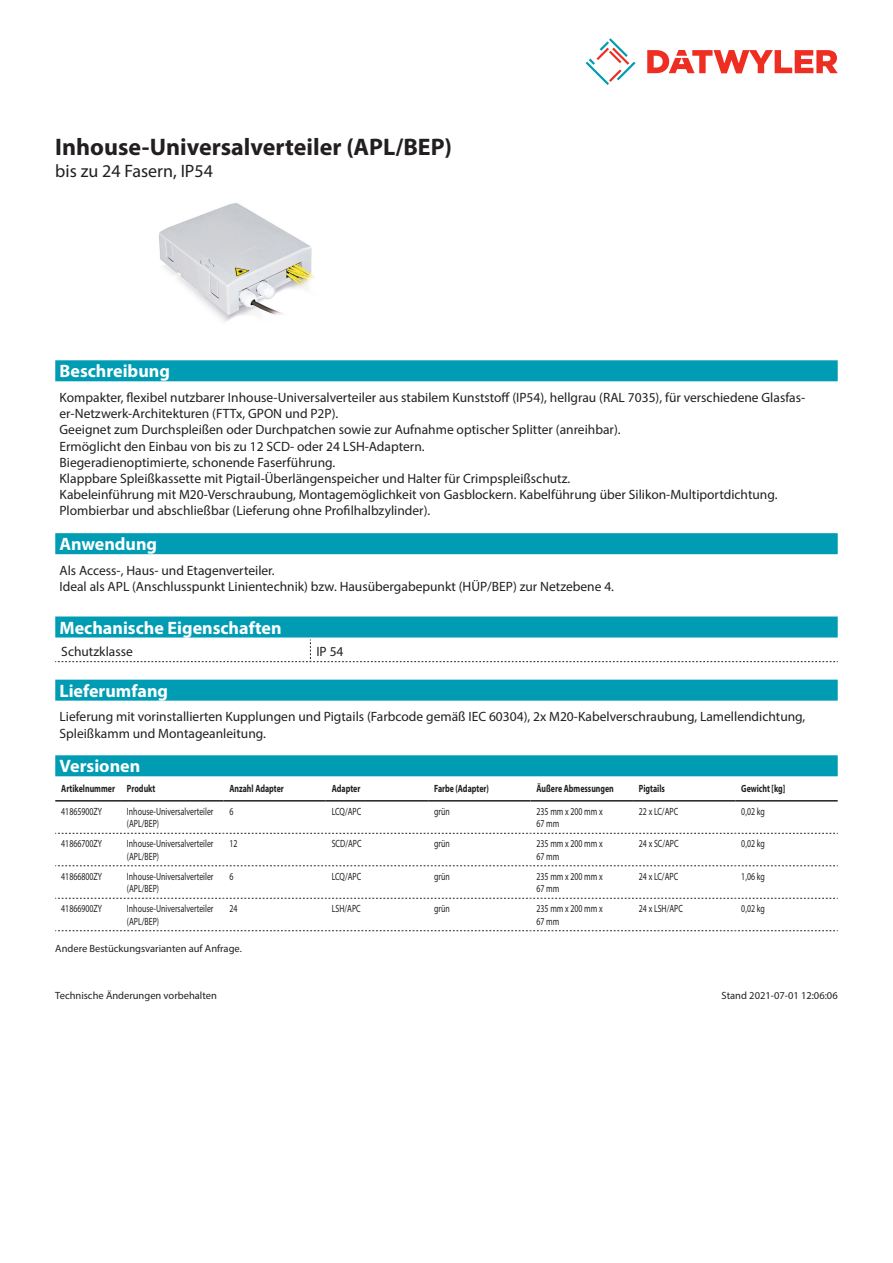
<style>
.page{position:relative;width:893px;height:1263px;background:#fff}
.page>*{position:absolute;margin:0;border:0;box-sizing:border-box;transform-origin:0 0}
.Product_Head{font:700 24px "Myriad Pro";color:#231f20}
.Standard_Head_Proper{font:700 18px "Myriad Pro";color:#fff}
.SubHead{font:18px "Myriad Pro";color:#231f20}
.Standard_text{font:13.5px/16.2px "Myriad Pro";color:#231f20}
.myriad_light_propert{font:13.5px "Myriad Pro";color:#231f20}
.myriadlight{font:10.5px/12.6px "Myriad Pro";color:#231f20;scale:.75 1}
.myriadbold{font:700 10.5px "Myriad Pro";color:#231f20;scale:.75 1}
.Footnote{font:10.5px "Myriad Pro";color:#231f20}
.imagetext{font:10.5px "Myriad Pro";color:#231f20}
</style>
<div class="page">
<svg style="left:586px;top:38px;width:49px;height:47px"></svg>
<svg style="left:647px;top:50px;width:191px;height:23px"></svg>
<div style="left:55px;top:616px;width:783px;height:21px;background:#009cb3"></div>
<svg style="left:55px;top:639px;width:783px;height:23px"></svg>
<img style="left:159px;top:203px;width:156px;height:119px">
<div style="left:55px;top:755px;width:783px;height:21px;background:#009cb3"></div>
<hr style="left:55px;top:800px;width:66px;height:1px;background:#231f20">
<hr style="left:121px;top:800px;width:102px;height:1px;background:#231f20">
<hr style="left:223px;top:800px;width:103px;height:1px;background:#231f20">
<hr style="left:326px;top:800px;width:102px;height:1px;background:#231f20">
<hr style="left:428px;top:800px;width:102px;height:1px;background:#231f20">
<hr style="left:530px;top:800px;width:103px;height:1px;background:#231f20">
<hr style="left:633px;top:800px;width:102px;height:1px;background:#231f20">
<hr style="left:735px;top:800px;width:103px;height:1px;background:#231f20">
<svg style="left:55px;top:833px;width:783px;height:1px"></svg>
<svg style="left:55px;top:865px;width:783px;height:1px"></svg>
<svg style="left:55px;top:898px;width:783px;height:1px"></svg>
<svg style="left:55px;top:930px;width:783px;height:1px"></svg>
<div style="left:55px;top:360px;width:783px;height:21px;background:#009cb3"></div>
<div style="left:55px;top:680px;width:783px;height:21px;background:#009cb3"></div>
<div style="left:55px;top:533px;width:783px;height:21px;background:#009cb3"></div>
<p class="Product_Head" style="left:55px;top:131px;width:398px">Inhouse-Universalverteiler (APL/BEP)</p>
<p class="SubHead" style="left:55px;top:160px;width:159px">bis zu 24 Fasern, IP54</p>
<p class="Standard_Head_Proper" style="left:60px;top:359px;width:112px">Beschreibung</p>
<p class="Standard_text" style="left:60px;top:389px;width:747px">Kompakter, flexibel nutzbarer Inhouse-Universalverteiler aus stabilem Kunststoff (IP54), hellgrau (RAL 7035), für verschiedene Glasfas&shy;er-Netzwerk-Architekturen (FTTx, GPON und P2P).<br>Geeignet zum Durchspleißen oder Durchpatchen sowie zur Aufnahme optischer Splitter (anreihbar).<br>Ermöglicht den Einbau von bis zu 12 SCD- oder 24 LSH-Adaptern.<br>Biegeradienoptimierte, schonende Faserführung.<br>Klappbare Spleißkassette mit Pigtail-Überlängenspeicher und Halter für Crimpspleißschutz.<br>Kabeleinführung mit M20-Verschraubung, Montagemöglichkeit von Gasblockern. Kabelführung über Silikon-Multiportdichtung.<br>Plombierbar und abschließbar (Lieferung ohne Profilhalbzylinder).</p>
<p class="Standard_Head_Proper" style="left:60px;top:532px;width:99px">Anwendung</p>
<p class="Standard_text" style="left:60px;top:562px;width:556px">Als Access-, Haus- und Etagenverteiler.<br>Ideal als APL (Anschlusspunkt Linientechnik) bzw. Hausübergabepunkt (HÜP/BEP) zur Netzebene 4.</p>
<p class="Standard_Head_Proper" style="left:60px;top:616px;width:224px">Mechanische Eigenschaften</p>
<p class="myriad_light_propert" style="left:61px;top:643px;width:73px">Schutzklasse</p>
<p class="myriad_light_propert" style="left:316px;top:643px;width:29px">IP 54</p>
<p class="Standard_Head_Proper" style="left:60px;top:679px;width:110px">Lieferumfang</p>
<p class="Standard_text" style="left:60px;top:708px;width:747px">Lieferung mit vorinstallierten Kupplungen und Pigtails (Farbcode gemäß IEC 60304), 2x M20-Kabelverschraubung, Lamellendichtung,<br>Spleißkamm und Montageanleitung.</p>
<p class="Standard_Head_Proper" style="left:60px;top:754px;width:82px">Versionen</p>
<p class="myriadbold" style="left:61px;top:782px;width:73px">Artikelnummer</p>
<p class="myriadbold" style="left:127px;top:782px;width:39px">Produkt</p>
<p class="myriadbold" style="left:229px;top:782px;width:74px">Anzahl Adapter</p>
<p class="myriadbold" style="left:332px;top:782px;width:40px">Adapter</p>
<p class="myriadbold" style="left:434px;top:782px;width:75px">Farbe (Adapter)</p>
<p class="myriadbold" style="left:536px;top:782px;width:105px">Äußere Abmessungen</p>
<p class="myriadbold" style="left:639px;top:782px;width:36px">Pigtails</p>
<p class="myriadbold" style="left:741px;top:782px;width:60px">Gewicht [kg]</p>
<p class="myriadlight" style="left:61px;top:805px;width:56px">41865900ZY</p>
<p class="myriadlight" style="left:127px;top:805px;width:117px">Inhouse-Universalverteiler (APL/BEP)</p>
<p class="myriadlight" style="left:229px;top:805px;width:7px">6</p>
<p class="myriadlight" style="left:332px;top:805px;width:41px">LCQ/APC</p>
<p class="myriadlight" style="left:434px;top:805px;width:22px">grün</p>
<p class="myriadlight" style="left:536px;top:805px;width:90px">235 mm x 200 mm x<br>67 mm</p>
<p class="myriadlight" style="left:639px;top:805px;width:54px">22 x LC/APC</p>
<p class="myriadlight" style="left:741px;top:805px;width:33px">0,02 kg</p>
<p class="myriadlight" style="left:61px;top:837px;width:56px">41866700ZY</p>
<p class="myriadlight" style="left:127px;top:837px;width:117px">Inhouse-Universalverteiler (APL/BEP)</p>
<p class="myriadlight" style="left:229px;top:837px;width:12px">12</p>
<p class="myriadlight" style="left:332px;top:837px;width:41px">SCD/APC</p>
<p class="myriadlight" style="left:434px;top:837px;width:22px">grün</p>
<p class="myriadlight" style="left:536px;top:837px;width:90px">235 mm x 200 mm x<br>67 mm</p>
<p class="myriadlight" style="left:639px;top:837px;width:55px">24 x SC/APC</p>
<p class="myriadlight" style="left:741px;top:837px;width:33px">0,02 kg</p>
<p class="myriadlight" style="left:61px;top:870px;width:56px">41866800ZY</p>
<p class="myriadlight" style="left:127px;top:870px;width:117px">Inhouse-Universalverteiler (APL/BEP)</p>
<p class="myriadlight" style="left:229px;top:870px;width:7px">6</p>
<p class="myriadlight" style="left:332px;top:870px;width:41px">LCQ/APC</p>
<p class="myriadlight" style="left:434px;top:870px;width:22px">grün</p>
<p class="myriadlight" style="left:536px;top:870px;width:90px">235 mm x 200 mm x<br>67 mm</p>
<p class="myriadlight" style="left:639px;top:870px;width:54px">24 x LC/APC</p>
<p class="myriadlight" style="left:741px;top:870px;width:33px">1,06 kg</p>
<p class="myriadlight" style="left:61px;top:902px;width:56px">41866900ZY</p>
<p class="myriadlight" style="left:127px;top:902px;width:117px">Inhouse-Universalverteiler (APL/BEP)</p>
<p class="myriadlight" style="left:229px;top:902px;width:12px">24</p>
<p class="myriadlight" style="left:332px;top:902px;width:40px">LSH/APC</p>
<p class="myriadlight" style="left:434px;top:902px;width:22px">grün</p>
<p class="myriadlight" style="left:536px;top:902px;width:90px">235 mm x 200 mm x<br>67 mm</p>
<p class="myriadlight" style="left:639px;top:902px;width:60px">24 x LSH/APC</p>
<p class="myriadlight" style="left:741px;top:902px;width:33px">0,02 kg</p>
<p class="imagetext" style="left:55px;top:941px;width:188px">Andere Bestückungsvarianten auf Anfrage.</p>
<p class="Footnote" style="left:55px;top:989px;width:163px">Technische Änderungen vorbehalten</p>
<p class="Footnote" style="left:722px;top:989px;width:118px">Stand 2021-07-01 12:06:06</p>
</div>
